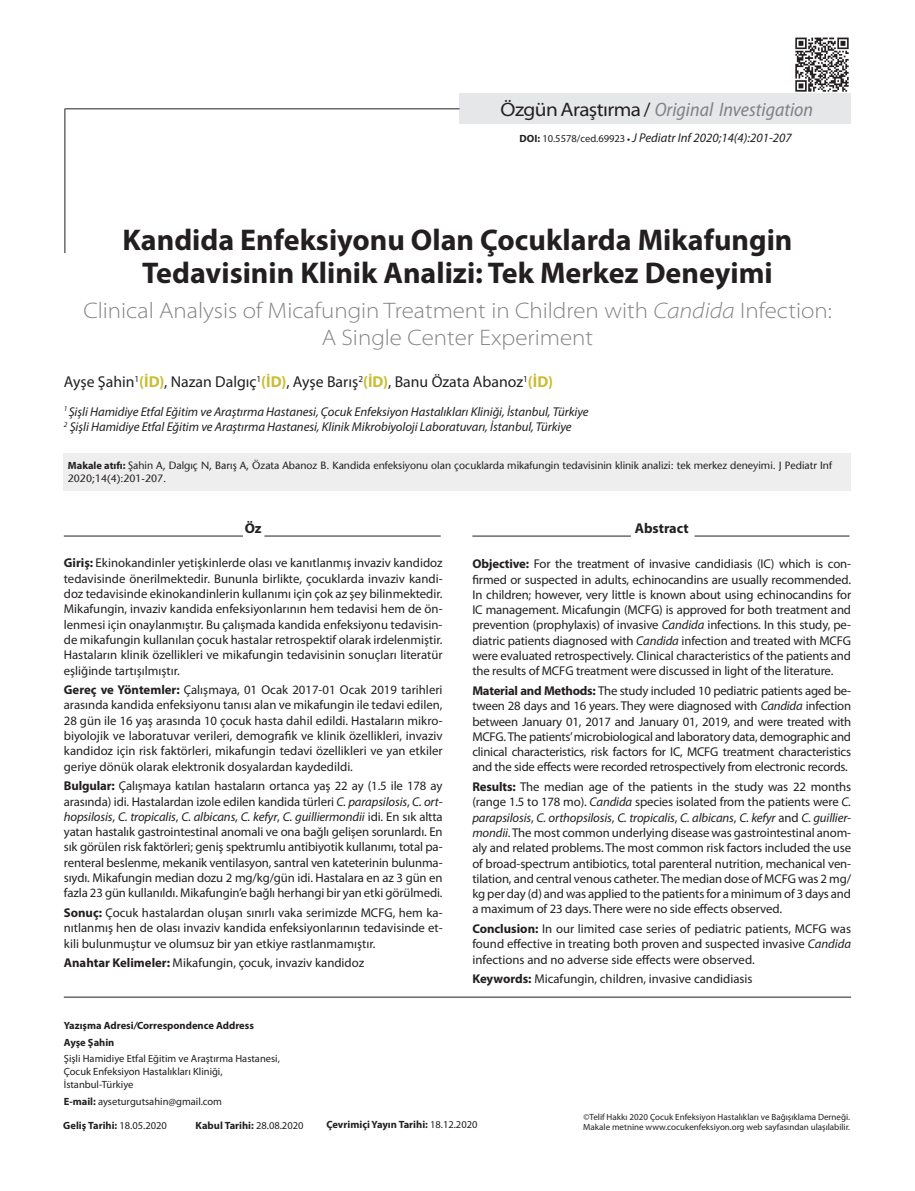
<style>
.page{position:relative;width:915px;height:1191px;background:#fff}
.page>*{position:absolute;margin:0;border:0;box-sizing:border-box;transform-origin:0 0}
.t1{font:700 30px/33px "Myriad Pro";color:#231f20;text-align:center}
.t2{font:300 semi-expanded 22.5px/27px "Myriad Pro";color:#808285;text-align:center}
.t3{font:italic semi-condensed 19.5px "Myriad Pro";color:#808285}
.t4{font:15.75px "Myriad Pro";color:#231f20}
.t5{font:700 14.25px "Myriad Pro";color:#231f20}
.t6{font:12.75px/15.3px "Myriad Pro";color:#231f20;text-align:justify}
.t7{font:italic 12.75px/15.3px "Myriad Pro";letter-spacing:-.005em;color:#231f20}
.t8{font:500 10.5px/12.6px "Stone Sans Std";color:#231f20}
.t9{font:10.5px/12.6px "Myriad Pro";color:#231f20}
.t10{font:700 10.5px/16.8px "Myriad Pro";color:#231f20}
.t11{font:9px "Myriad Pro";color:#231f20}
.s1{font-style:normal;font-stretch:semi-expanded;color:#231f20}
.s2{font-style:normal;font-stretch:normal;color:#231f20}
.s3{font-weight:700;font-style:normal;font-size:10.5px}
.s4{font-style:normal;font-size:10.5px}
.s5{font-weight:700;font-style:normal;font-size:9px}
.s6{font-style:italic}
.s7{font-weight:700;color:#cabd34}
.s8{font-family:"Myriad Pro";font-weight:700}
.s9{font-weight:700}
.s10{font-weight:400}
</style>
<div class="page">
<img style="left:795px;top:38px;width:53px;height:53px">
<hr style="left:64px;top:996px;width:786px;height:1px;background:#231f20">
<div style="left:459px;top:94px;width:391px;height:30px;background:#e6e7e9"></div>
<hr style="left:64px;top:108px;width:1px;height:145px;background:#231f20">
<hr style="left:65px;top:108px;width:394px;height:1px;background:#231f20">
<hr style="left:64px;top:535px;width:179px;height:1px;background:#231f20">
<hr style="left:264px;top:535px;width:176px;height:1px;background:#231f20">
<hr style="left:472px;top:536px;width:158px;height:1px;background:#231f20">
<hr style="left:694px;top:535px;width:155px;height:1px;background:#231f20">
<div style="left:64px;top:453px;width:786px;height:37px;background:#eeeeef"></div>
<h3 class="t3" style="left:500px;top:99px;width:314px"><span class="s1">ÖzgünAraştırma</span> <span class="s2">/</span> Original Investigation</h3>
<p class="t7" style="left:519px;top:131px;width:273px"><span class="s3">DOI:</span> <span class="s4">10.5578/ced.69923</span> <span class="s5">•</span> J Pediatr Inf 2020;14(4):201-207</p>
<h1 class="t1" style="left:122px;top:223px;width:671px">Kandida Enfeksiyonu Olan Çocuklarda Mikafungin<br>Tedavisinin Klinik Analizi: Tek Merkez Deneyimi</h1>
<h2 class="t2" style="left:83px;top:297px;width:749px">Clinical Analysis of Micafungin Treatment in Children with <span class="s6">Candida</span> Infection:<br>A Single Center Experiment</h2>
<p class="t4" style="left:64px;top:373px;width:490px">Ayşe Şahin<sup>1</sup><span class="s7">(İD)</span>, Nazan Dalgıç<sup>1</sup><span class="s7">(İD)</span>, Ayşe Barış<sup>2</sup><span class="s7">(İD)</span>, Banu Özata Abanoz<sup>1</sup><span class="s7">(İD)</span></p>
<p class="t7" style="left:64px;top:404px;width:526px"><sup>1</sup> Şişli Hamidiye Etfal Eğitim ve Araştırma Hastanesi, Çocuk Enfeksiyon Hastalıkları Kliniği, İstanbul, Türkiye<br><sup>2</sup> Şişli Hamidiye Etfal Eğitim ve Araştırma Hastanesi, Klinik Mikrobiyoloji Laboratuvarı, İstanbul, Türkiye</p>
<p class="t8" style="left:68px;top:459px;width:765px"><span class="s8">Makale atıfı:</span> Şahin A, Dalgıç N, Barış A, Özata Abanoz B. Kandida enfeksiyonu olan çocuklarda mikafungin tedavisinin klinik analizi: tek merkez deneyimi. J Pediatr Inf<br>2020;14(4):201-207.</p>
<p class="t5" style="left:245px;top:520px;width:18px">Öz</p>
<p class="t6" style="left:64px;top:556px;width:380px"><span class="s9">Giriş:</span> Ekinokandinler yetişkinlerde olası ve kanıtlanmış invaziv kandidoz tedavisinde önerilmektedir. Bununla birlikte, çocuklarda invaziv kandi&shy;doz tedavisinde ekinokandinlerin kullanımı için çok az şey bilinmektedir.<br>Mikafungin, invaziv kandida enfeksiyonlarının hem tedavisi hem de ön&shy;lenmesi için onaylanmıştır. Bu çalışmada kandida enfeksiyonu tedavisin&shy;de mikafungin kullanılan çocuk hastalar retrospektif olarak irdelenmiştir.<br>Hastaların klinik özellikleri ve mikafungin tedavisinin sonuçları literatür eşliğinde tartışılmıştır.</p>
<p class="t6" style="left:64px;top:682px;width:380px"><span class="s9">Gereç ve Yöntemler:</span> Çalışmaya, 01 Ocak 2017-01 Ocak 2019 tarihleri arasında kandida enfeksiyonu tanısı alan ve mikafungin ile tedavi edilen, 28 gün ile 16 yaş arasında 10 çocuk hasta dahil edildi. Hastaların mikro&shy;biyolojik ve laboratuvar verileri, demografik ve klinik özellikleri, invaziv kandidoz için risk faktörleri, mikafungin tedavi özellikleri ve yan etkiler geriye dönük olarak elektronik dosyalardan kaydedildi.</p>
<p class="t6" style="left:64px;top:778px;width:380px"><span class="s9">Bulgular:</span> Çalışmaya katılan hastaların ortanca yaş 22 ay (1.5 ile 178 ay arasında) idi. Hastalardan izole edilen kandida türleri <span class="s6">C. parapsilosis</span>, <span class="s6">C. ort&shy;hopsilosis</span>, <span class="s6">C. tropicalis</span>, <span class="s6">C. albicans</span>, <span class="s6">C. kefyr</span>, <span class="s6">C. guilliermondii</span> idi. En sık altta yatan hastalık gastrointestinal anomali ve ona bağlı gelişen sorunlardı. En sık görülen risk faktörleri; geniş spektrumlu antibiyotik kullanımı, total pa&shy;renteral beslenme, mekanik ventilasyon, santral ven kateterinin bulunma&shy;sıydı. Mikafungin median dozu 2 mg/kg/gün idi. Hastalara en az 3 gün en fazla 23 gün kullanıldı. Mikafungin’e bağlı herhangi bir yan etki görülmedi.</p>
<p class="t6" style="left:64px;top:905px;width:380px"><span class="s9">Sonuç:</span> Çocuk hastalardan oluşan sınırlı vaka serimizde MCFG, hem ka&shy;nıtlanmış hen de olası invaziv kandida enfeksiyonlarının tedavisinde et&shy;kili bulunmuştur ve olumsuz bir yan etkiye rastlanmamıştır.</p>
<p class="t6" style="left:64px;top:955px;width:302px"><span class="s9">Anahtar Kelimeler:</span> Mikafungin, çocuk, invaziv kandidoz</p>
<p class="t10" style="left:64px;top:1017px;width:191px">Yazışma Adresi<span class="s6">/</span>Correspondence Address<br>Ayşe Şahin</p>
<p class="t9" style="left:64px;top:1052px;width:217px">Şişli Hamidiye Etfal Eğitim ve Araştırma Hastanesi,<br>Çocuk Enfeksiyon Hastalıkları Kliniği,<br>İstanbul-Türkiye</p>
<p class="t9" style="left:64px;top:1094px;width:160px"><span class="s9">E-mail:</span> ayseturgutsahin@gmail.com</p>
<p class="t5" style="left:634px;top:520px;width:55px">Abstract</p>
<p class="t6" style="left:472px;top:556px;width:380px"><span class="s9">Objective:</span> For the treatment of invasive candidiasis (IC) which is con&shy;firmed or suspected in adults, echinocandins are usually recommended.<br>In children; however, very little is known about using echinocandins for IC management. Micafungin (MCFG) is approved for both treatment and prevention (prophylaxis) of invasive <span class="s6">Candida</span> infections. In this study, pe&shy;diatric patients diagnosed with <span class="s6">Candida</span> infection and treated with MCFG were evaluated retrospectively. Clinical characteristics of the patients and the results of MCFG treatment were discussed in light of the literature.</p>
<p class="t6" style="left:472px;top:683px;width:380px"><span class="s9">Material and Methods:</span> The study included 10 pediatric patients aged be&shy;tween 28 days and 16 years. They were diagnosed with <span class="s6">Candida</span> infection between January 01, 2017 and January 01, 2019, and were treated with MCFG. The patients’ microbiological and laboratory data, demographic and clinical characteristics, risk factors for IC, MCFG treatment characteristics and the side effects were recorded retrospectively from electronic records.</p>
<p class="t6" style="left:472px;top:779px;width:380px"><span class="s9">Results:</span> The median age of the patients in the study was 22 months (range 1.5 to 178 mo). <span class="s6">Candida</span> species isolated from the patients were <span class="s6">C. parapsilosis</span>, <span class="s6">C. orthopsilosis</span>, <span class="s6">C. tropicalis</span>, <span class="s6">C. albicans</span>, <span class="s6">C. kefyr</span> and <span class="s6">C. guillier&shy;mondii</span>. The most common underlying disease was gastrointestinal anom&shy;aly and related problems. The most common risk factors included the use of broad-spectrum antibiotics, total parenteral nutrition, mechanical ven&shy;tilation, and central venous catheter. The median dose of MCFG was 2 mg/ kg per day (d) and was applied to the patients for a minimum of 3 days and a maximum of 23 days. There were no side effects observed.</p>
<p class="t6" style="left:472px;top:921px;width:380px"><span class="s9">Conclusion:</span> In our limited case series of pediatric patients, MCFG was found effective in treating both proven and suspected invasive <span class="s6">Candida </span>infections and no adverse side effects were observed.</p>
<p class="t6" style="left:472px;top:971px;width:282px"><span class="s9">Keywords:</span> Micafungin, children, invasive candidiasis</p>
<p class="t10" style="left:63px;top:1116px;width:105px">Geliş Tarihi: <span class="s10">18.05.2020</span></p>
<p class="t10" style="left:195px;top:1117px;width:109px">Kabul Tarihi: <span class="s10">28.08.2020</span></p>
<p class="t11" style="left:583px;top:1111px;width:268px">©Telif Hakkı 2020 Çocuk Enfeksiyon Hastalıkları ve Bağışıklama Derneği.</p>
<p class="t10" style="left:326px;top:1116px;width:153px">Çevrimiçi Yayın Tarihi: <span class="s10">18.12.2020</span></p>
<p class="t11" style="left:583px;top:1122px;width:268px">Makale metnine www.cocukenfeksiyon.org web sayfasından ulaşılabilir.</p>
</div>
